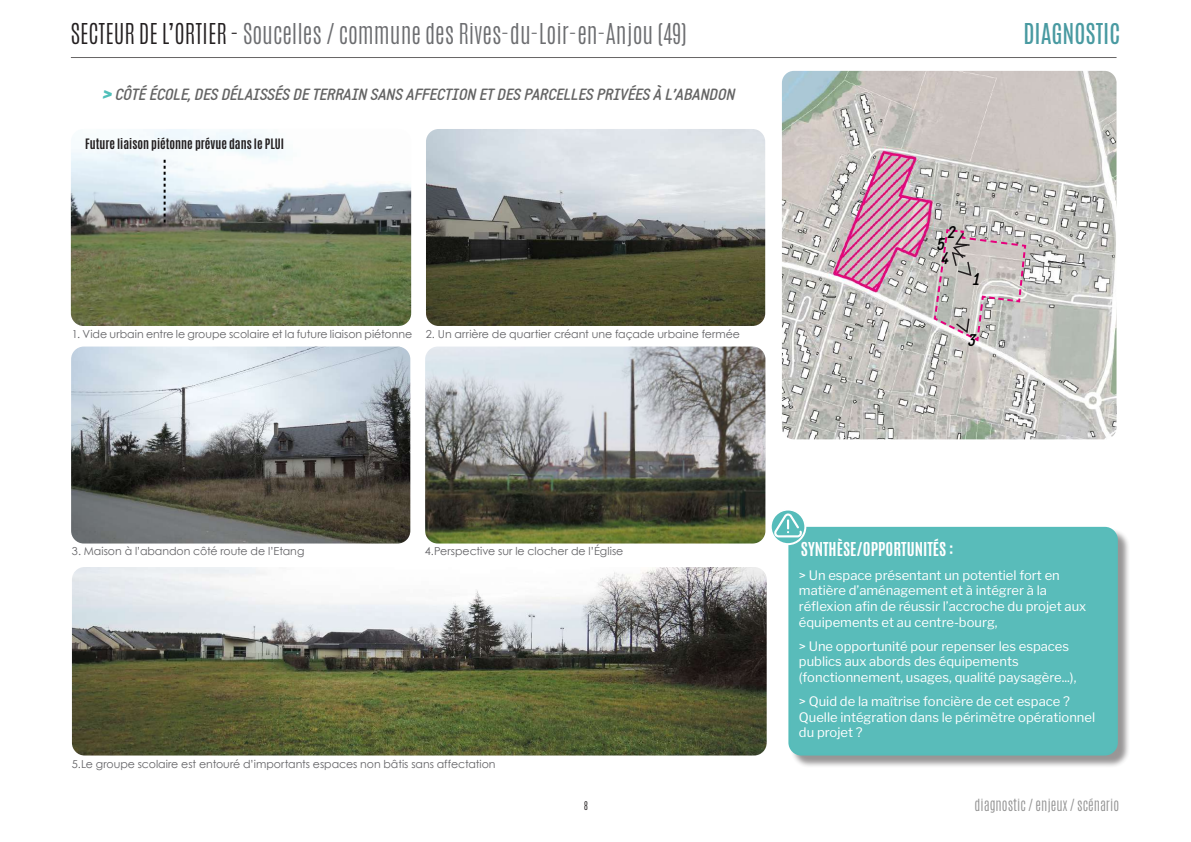
<style>
.page{position:relative;width:1191px;height:842px;background:#fff}
.page>*{position:absolute;margin:0;border:0;box-sizing:border-box;transform-origin:0 0}
.t1{font:300 24px "Antonio";color:#6c6d70}
.t2{font:24px "Antonio";color:#499aa1}
.t3{font:italic 700 17px "Static";color:#000}
.t4{font:italic 700 16px "Static";letter-spacing:-.01em;color:#646464}
.t5{font:700 16px "Antonio";color:#fff}
.t6{font:300 14px "Antonio";color:#939393}
.t7{font:13px/15.6px "Libre Franklin";color:#fff}
.t8{font:700 12px "Antonio";color:#231f20}
.t9{font:11px "Century Gothic";letter-spacing:-.005em;color:#636366}
.t10{font:300 10px "Antonio";color:#231f20}
.s1{color:#231f20}
.s2{font-family:"Libre Franklin";font-weight:900;color:#50bfb9}
</style>
<div class="page">
<hr style="left:71px;top:57px;width:1045px;height:1px;background:#231f20">
<img style="left:782px;top:71px;width:334px;height:368px">
<img style="left:72px;top:567px;width:694px;height:188px">
<img style="left:425px;top:347px;width:340px;height:196px">
<img style="left:71px;top:347px;width:339px;height:196px">
<img style="left:71px;top:129px;width:340px;height:197px">
<img style="left:426px;top:129px;width:339px;height:197px">
<svg style="left:164px;top:160px;width:2px;height:63px"></svg>
<svg style="left:932px;top:228px;width:95px;height:115px"></svg>
<div style="left:790px;top:528px;width:340px;height:240px;background:#231f20;opacity:.47"></div>
<div style="left:789px;top:528px;width:327px;height:226px;background:#59bcba;border-radius:12px"></div>
<div style="left:788px;top:527px;width:329px;height:228px;border:2px solid #56bcba;border-radius:12px"></div>
<svg style="left:770px;top:509px;width:35px;height:35px"></svg>
<div style="left:769px;top:508px;width:37px;height:37px;border:2px solid #fff;border-radius:50%"></div>
<svg style="left:774px;top:513px;width:28px;height:24px"></svg>
<h1 class="t1" style="left:71px;top:17px;width:617px"><span class="s1">SECTEUR DE L’ORTIER -</span> Soucelles / commune des Rives-du-Loir-en-Anjou (49)</h1>
<p class="t4" style="left:102px;top:85px;width:634px"><span class="s2">&gt;</span> CÔTÉ ÉCOLE, DES DÉLAISSÉS DE TERRAIN SANS AFFECTION ET DES PARCELLES PRIVÉES À L’ABANDON</p>
<p class="t8" style="left:85px;top:134px;width:200px">Future liaison piétonne prévue dans le PLUI</p>
<p class="t9" style="left:72px;top:327px;width:342px">1. Vide urbain entre le groupe scolaire et la future liaison piétonne</p>
<p class="t9" style="left:426px;top:327px;width:315px">2. Un arrière de quartier créant une façade urbaine fermée</p>
<h1 class="t2" style="left:1023px;top:16px;width:98px">DIAGNOSTIC</h1>
<h2 class="t3" style="left:947px;top:222px;width:10px">2</h2>
<h2 class="t3" style="left:936px;top:234px;width:10px">5</h2>
<h2 class="t3" style="left:940px;top:248px;width:10px">4</h2>
<h2 class="t3" style="left:971px;top:268px;width:10px">1</h2>
<h2 class="t3" style="left:967px;top:330px;width:10px">3</h2>
<p class="t9" style="left:72px;top:544px;width:234px">3. Maison à l’abandon côté route de l’Etang</p>
<p class="t9" style="left:425px;top:544px;width:200px">4.Perspective sur le clocher de l’Église</p>
<p class="t9" style="left:72px;top:756px;width:425px">5.Le groupe scolaire est entouré d’importants espaces non bâtis sans affectation</p>
<p class="t10" style="left:584px;top:798px;width:5px">8</p>
<p class="t5" style="left:801px;top:537px;width:154px">SYNTHÈSE/OPPORTUNITÉS :</p>
<p class="t7" style="left:799px;top:567px;width:289px">&gt; Un espace présentant un potentiel fort en matière d’aménagement et à intégrer à la réflexion afin de réussir l’accroche du projet aux équipements et au centre-bourg,</p>
<p class="t7" style="left:799px;top:638px;width:279px">&gt; Une opportunité pour repenser les espaces publics aux abords des équipements (fonctionnement, usages, qualité paysagère...),</p>
<p class="t7" style="left:799px;top:693px;width:298px">&gt; Quid de la maîtrise foncière de cet espace ?<br>Quelle intégration dans le périmètre opérationnel du projet ?</p>
<p class="t6" style="left:974px;top:795px;width:146px">diagnostic / enjeux / scénario</p>
</div>
